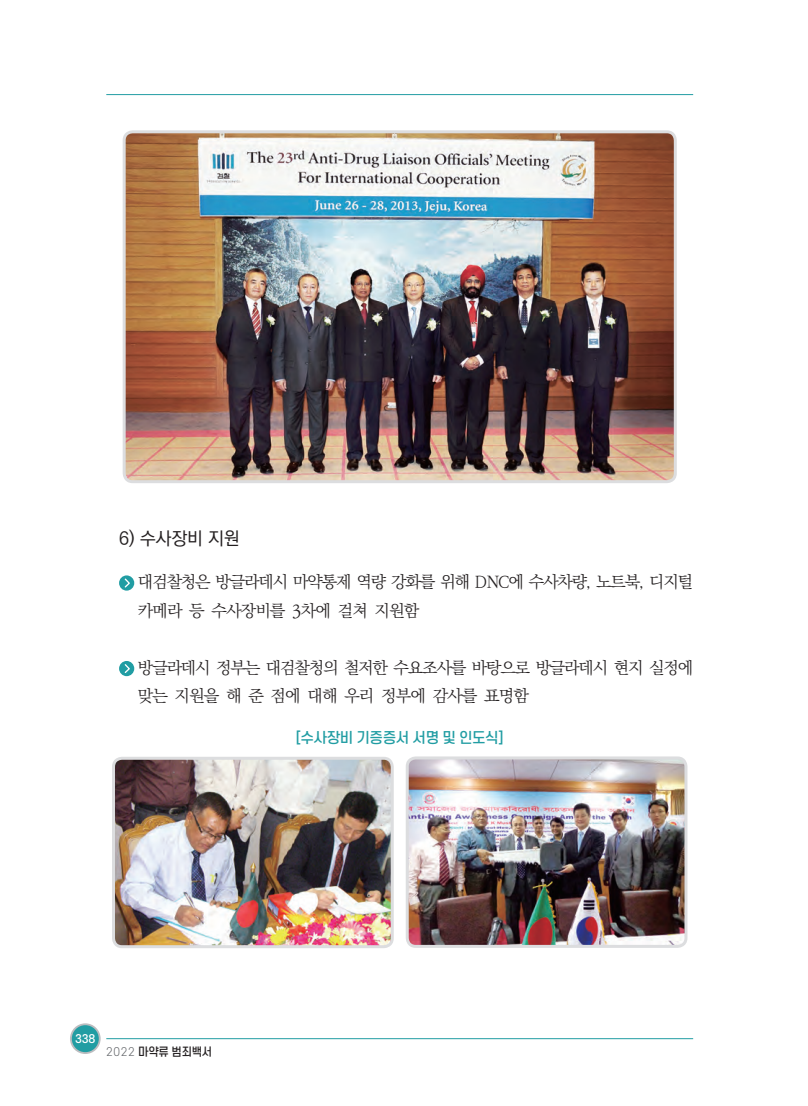
<style>
.page{position:relative;width:808px;height:1106px;background:#fff}
.page>*{position:absolute;margin:0;border:0;box-sizing:border-box;transform-origin:0 0}
.t1{font:500 18px "Ko Pub Dotum";color:#231f20}
.t2{font:300 16.5px/28.5px "Ko Pub Batang";letter-spacing:-.07em;color:#231f20}
.t3{font:500 14.25px "S Core Dream 5";letter-spacing:-.04em;color:#219da3}
.t4{font:500 11.25px "S Core Dream 5";letter-spacing:-.03em;color:#231f20}
.t5{font:500 11.25px "S Core Dream 5";color:#fff}
.s1{font-family:"S Core Dream 3";font-weight:300;color:#5d6064}
</style>
<div class="page">
<hr style="left:106px;top:94px;width:587px;height:1px;background:#219da3">
<hr style="left:106px;top:1038px;width:587px;height:1px;background:#219da3">
<div style="left:71px;top:1024px;width:29px;height:29px;background:#219da3;border-radius:50%"></div>
<div style="left:70px;top:1023px;width:31px;height:31px;border:2px solid #bcbdc0;border-radius:50%"></div>
<img style="left:127px;top:134px;width:546px;height:345px">
<div style="left:123px;top:130px;width:554px;height:353px;border:3px solid #dcdddf;border-radius:9px"></div>
<div style="left:119px;top:575px;width:15px;height:15px;background:#219da3;border-radius:50%"></div>
<svg style="left:124px;top:578px;width:6px;height:10px"></svg>
<div style="left:119px;top:661px;width:15px;height:15px;background:#219da3;border-radius:50%"></div>
<svg style="left:124px;top:664px;width:6px;height:9px"></svg>
<img style="left:116px;top:760px;width:274px;height:184px">
<div style="left:112px;top:756px;width:282px;height:192px;border:3px solid #dcdddf;border-radius:9px"></div>
<img style="left:407px;top:760px;width:279px;height:184px">
<div style="left:406px;top:756px;width:281px;height:191px;border:3px solid #dcdddf;border-radius:9px"></div>
<p class="t1" style="left:119px;top:529px;width:122px">6) 수사장비 지원</p>
<p class="t2" style="left:138px;top:568px;width:557px">대검찰청은 방글라데시 마약통제 역량 강화를 위해 DNC에 수사차량, 노트북, 디지털 카메라 등 수사장비를 3차에 걸쳐 지원함</p>
<p class="t2" style="left:138px;top:654px;width:557px">방글라데시 정부는 대검찰청의 철저한 수요조사를 바탕으로 방글라데시 현지 실정에 맞는 지원을 해 준 점에 대해 우리 정부에 감사를 표명함</p>
<p class="t3" style="left:296px;top:727px;width:209px">[수사장비 기증증서 서명 및 인도식]</p>
<p class="t5" style="left:75px;top:1030px;width:22px">338</p>
<p class="t4" style="left:106px;top:1043px;width:108px"><span class="s1">2022</span> 마약류 범죄백서</p>
</div>
